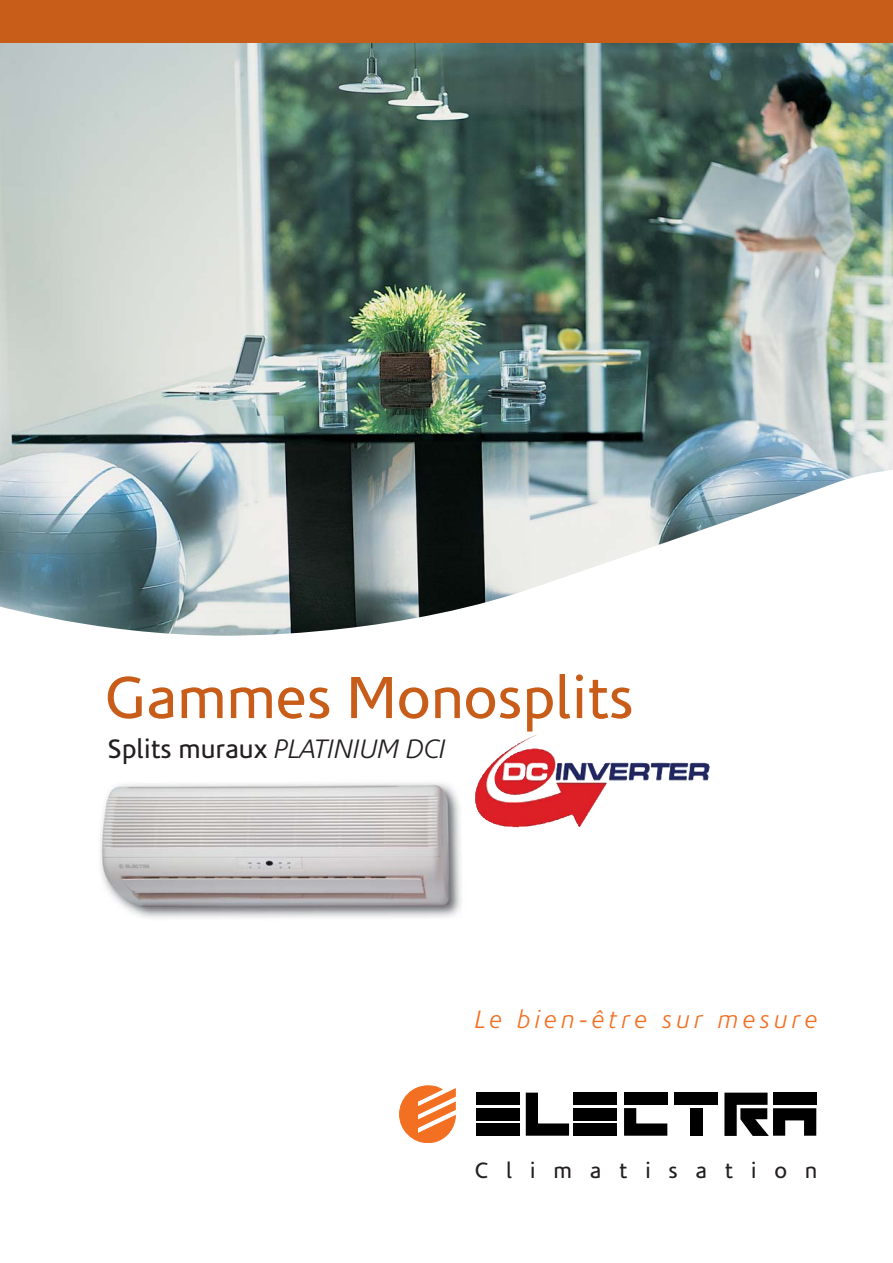
<style>
.page{position:relative;width:893px;height:1263px;background:#fff}
.page>*{position:absolute;margin:0;border:0;box-sizing:border-box;transform-origin:0 0}
.t1{font:60px "Corisande";color:#c85c19}
.t2{font:27px "Corisande";color:#231f20}
.t3{font:italic 300 25.5px "Corisande";letter-spacing:.165em;color:#f36f21}
.t4{font:22.5px "Corisande";letter-spacing:.79em;color:#231f20}
.s1{font-weight:300;font-style:italic}
</style>
<div class="page">
<img style="left:0;top:43px;width:893px;height:426px">
<div style="left:0;top:1px;width:893px;height:42px;background:#c85c19"></div>
<svg style="left:0;top:469px;width:893px;height:359px"></svg>
<svg style="left:526px;top:1092px;width:43px;height:44px"></svg>
<div style="left:574px;top:1092px;width:43px;height:13px;background:#000"></div>
<div style="left:574px;top:1108px;width:43px;height:12px;background:#000"></div>
<div style="left:574px;top:1123px;width:43px;height:13px;background:#000"></div>
<svg style="left:624px;top:1108px;width:43px;height:28px"></svg>
<div style="left:624px;top:1092px;width:43px;height:13px;background:#000"></div>
<div style="left:674px;top:1092px;width:44px;height:13px;background:#000"></div>
<div style="left:690px;top:1108px;width:12px;height:28px;background:#000"></div>
<svg style="left:724px;top:1092px;width:92px;height:44px"></svg>
<div style="left:476px;top:1092px;width:43px;height:13px;background:#000"></div>
<div style="left:476px;top:1108px;width:43px;height:12px;background:#000"></div>
<div style="left:476px;top:1123px;width:43px;height:13px;background:#000"></div>
<svg style="left:399px;top:1086px;width:56px;height:57px"></svg>
<img style="left:488px;top:736px;width:119px;height:76px">
<img style="left:88px;top:777px;width:384px;height:141px">
<hr style="left:97px;top:951px;width:3px;height:20px;background:#f5e5d3">
<hr style="left:186px;top:951px;width:3px;height:20px;background:#f5e7d8">
<hr style="left:275px;top:951px;width:3px;height:20px;background:#f6eadc">
<hr style="left:609px;top:951px;width:3px;height:20px;background:#fbf5ee">
<hr style="left:698px;top:951px;width:3px;height:20px;background:#fefaf5">
<hr style="left:764px;top:951px;width:4px;height:20px;background:#fdfcfa">
<h1 class="t1" style="left:105px;top:674px;width:530px">Gammes Monosplits</h1>
<p class="t2" style="left:108px;top:738px;width:339px">Splits muraux <span class="s1">PLATINIUM DCI</span></p>
<p class="t3" style="left:475px;top:1009px;width:344px">Le bien-être sur mesure</p>
<p class="t4" style="left:475px;top:1162px;width:344px">Climatisation</p>
</div>
